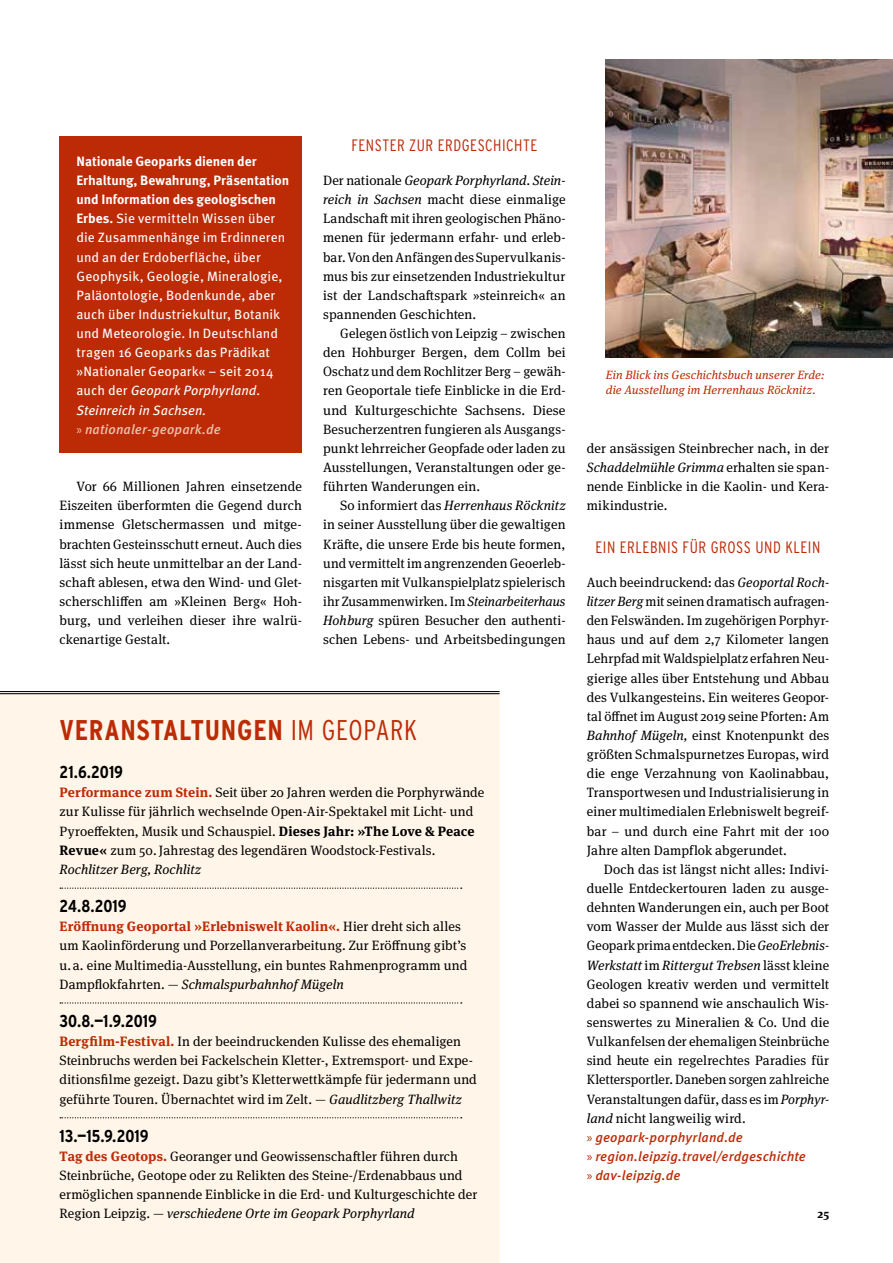
<style>
.page{position:relative;width:893px;height:1263px;background:#fff}
.page>*{position:absolute;margin:0;border:0;box-sizing:border-box;transform-origin:0 0}
.t1{font:700 condensed 28.5px "Interstate";letter-spacing:.025em;color:#bc2b06}
.t2{font:700 condensed 17.25px "Interstate";letter-spacing:-.01em;color:#000}
.t3{font:300 condensed 16.5px "Interstate";letter-spacing:.03em;color:#bc2b06}
.t4{font:13.5px/19.2px "Meta Serif Pro";letter-spacing:.005em;color:#000;text-align:justify}
.t5{font:13.5px/19.2px "Meta Pro";letter-spacing:.005em;color:#fff}
.t6{font:italic 500 13.5px/19.2px "Meta Pro";letter-spacing:.01em;color:#bc2b06}
.t7{font:italic 12px/14.9px "Meta Serif Pro";letter-spacing:.01em;color:#bc2b06}
.t8{font:700 12px "Meta Serif Pro";color:#000}
.s1{font-weight:700}
.s2{font-style:italic}
.s3{font-family:"Myriad Pro";color:#edc1aa}
.s4{font-weight:500;font-style:italic;color:#edc1aa}
.s5{font-weight:300}
.s6{font-weight:700;color:#bc2b06}
.s7{font-family:"Myriad Pro";font-weight:400;font-style:normal}
</style>
<div class="page">
<img style="left:606px;top:60px;width:287px;height:297px">
<div style="left:0;top:694px;width:500px;height:569px;background:#fff5e9"></div>
<hr style="left:0;top:691px;width:500px;height:1px;background:#000">
<hr style="left:0;top:693px;width:500px;height:1px;background:#000">
<svg style="left:60px;top:887px;width:402px;height:2px"></svg>
<svg style="left:60px;top:1002px;width:402px;height:1px"></svg>
<svg style="left:60px;top:1117px;width:402px;height:1px"></svg>
<div style="left:60px;top:136px;width:242px;height:317px;background:#bc2b06"></div>
<p class="t5" style="left:77px;top:151px;width:214px"><span class="s1">Nationale Geoparks dienen der<br>Erhaltung, Bewahrung, Präsentation und Information des geologischen<br>Erbes.</span> Sie vermitteln Wissen über die Zusammenhänge im Erdinneren und an der Erdoberfläche, über<br>Geophysik, Geologie, Mineralogie,<br>Paläontologie, Bodenkunde, aber auch über Industriekultur, Botanik und Meteorologie. In Deutschland tragen 16 Geoparks das Prädikat »Nationaler Geopark« – seit 2014 auch der <span class="s2">Geopark Porphyrland.<br>Steinreich in Sachsen.<br></span><span class="s3">»</span> <span class="s4">nationaler-geopark.de</span></p>
<p class="t4" style="left:60px;top:476px;width:244px;text-indent:17px">Vor 66 Millionen Jahren einsetzende Eiszeiten überformten die Gegend durch immense Gletschermassen und mitge&shy;brachten Gesteinsschutt erneut. Auch dies lässt sich heute unmittelbar an der Land&shy;schaft ablesen, etwa den Wind- und Glet&shy;scherschliffen am »Kleinen Berg« Hoh&shy;burg, und verleihen dieser ihre walrü&shy;ckenartige Gestalt.</p>
<p class="t3" style="left:351px;top:136px;width:188px">FENSTER ZUR ERDGESCHICHTE</p>
<p class="t4" style="left:323px;top:170px;width:244px">Der nationale <span class="s2">Geopark Porphyrland. Stein&shy;reich in Sachsen</span> macht diese einmalige Landschaft mit ihren geologischen Phäno&shy;menen für jedermann erfahr- und erleb&shy;bar. Von den Anfängen des Supervulkanis&shy;mus bis zur einsetzenden Industriekultur ist der Landschaftspark »steinreich« an spannenden Geschichten.</p>
<p class="t4" style="left:323px;top:323px;width:244px;text-indent:17px">Gelegen östlich von Leipzig – zwischen den Hohburger Bergen, dem Collm bei Oschatz und dem Rochlitzer Berg – gewäh&shy;ren Geoportale tiefe Einblicke in die Erd&shy;und Kulturgeschichte Sachsens. Diese Besucherzentren fungieren als Ausgangs&shy;punkt lehrreicher Geopfade oder laden zu Ausstellungen, Veranstaltungen oder ge&shy;führten Wanderungen ein.</p>
<p class="t4" style="left:323px;top:495px;width:244px;text-indent:17px">So informiert das <span class="s2">Herrenhaus Röcknitz </span>in seiner Ausstellung über die gewaltigen Kräfte, die unsere Erde bis heute formen, und vermittelt im angrenzenden Geoerleb&shy;nisgarten mit Vulkanspielplatz spielerisch ihr Zusammenwirken. Im <span class="s2">Steinarbeiterhaus Hohburg</span> spüren Besucher den authenti&shy;schen Lebens- und Arbeitsbedingungen</p>
<h1 class="t1" style="left:60px;top:714px;width:359px">VERANSTALTUNGEN <span class="s5">IM GEOPARK</span></h1>
<p class="t2" style="left:60px;top:762px;width:65px">21.6.2019</p>
<p class="t4" style="left:60px;top:782px;width:426px;text-align:left"><span class="s6">Performance zum Stein.</span> Seit über 20 Jahren werden die Porphyrwände zur Kulisse für jährlich wechselnde Open-Air-Spektakel mit Licht- und Pyroeffekten, Musik und Schauspiel. <span class="s1">Dieses Jahr: »The Love &amp; Peace Revue«</span> zum 50. Jahrestag des legendären Woodstock-Festivals.<br><span class="s2">Rochlitzer Berg, Rochlitz</span></p>
<p class="t2" style="left:60px;top:896px;width:69px">24.8.2019</p>
<p class="t4" style="left:60px;top:916px;width:409px;text-align:left"><span class="s6">Eröffnung Geoportal »Erlebniswelt Kaolin«.</span> Hier dreht sich alles um Kaolinförderung und Porzellanverarbeitung. Zur Eröffnung gibt’s u.a. eine Multimedia-Ausstellung, ein buntes Rahmenprogramm und Dampflokfahrten. — <span class="s2">Schmalspurbahnhof Mügeln</span></p>
<p class="t2" style="left:60px;top:1011px;width:99px">30.8.—1.9.2019</p>
<p class="t4" style="left:60px;top:1031px;width:419px;text-align:left"><span class="s6">Bergfilm-Festival.</span> In der beeindruckenden Kulisse des ehemaligen Steinbruchs werden bei Fackelschein Kletter-, Extremsport- und Expe&shy;ditionsfilme gezeigt. Dazu gibt’s Kletterwettkämpfe für jedermann und geführte Touren. Übernachtet wird im Zelt. — <span class="s2">Gaudlitzberg Thallwitz</span></p>
<p class="t2" style="left:60px;top:1126px;width:91px">13.—15.9.2019</p>
<p class="t4" style="left:60px;top:1146px;width:419px;text-align:left"><span class="s6">Tag des Geotops.</span> Georanger und Geowissenschaftler führen durch Steinbrüche, Geotope oder zu Relikten des Steine-/Erdenabbaus und ermöglichen spannende Einblicke in die Erd- und Kulturgeschichte der Region Leipzig. — <span class="s2">verschiedene Orte im Geopark Porphyrland</span></p>
<p class="t7" style="left:606px;top:367px;width:220px">Ein Blick ins Geschichtsbuch unserer Erde: die Ausstellung im Herrenhaus Röcknitz.</p>
<p class="t4" style="left:587px;top:438px;width:244px">der ansässigen Steinbrecher nach, in der <span class="s2">Schaddelmühle Grimma</span> erhalten sie span&shy;nende Einblicke in die Kaolin- und Kera&shy;mikindustrie.</p>
<p class="t3" style="left:596px;top:538px;width:226px">EIN ERLEBNIS FÜR GROSS UND KLEIN</p>
<p class="t4" style="left:587px;top:572px;width:244px">Auch beeindruckend: das <span class="s2">Geoportal Roch&shy;litzer Berg</span> mit seinen dramatisch aufragen&shy;den Felswänden. Im zugehörigen Porphyr&shy;haus und auf dem 2,7 Kilometer langen Lehrpfad mit Waldspielplatz erfahren Neu&shy;gierige alles über Entstehung und Abbau des Vulkangesteins. Ein weiteres Geopor&shy;tal öffnet im August 2019 seine Pforten: Am <span class="s2">Bahnhof Mügeln,</span> einst Knotenpunkt des größten Schmalspurnetzes Europas, wird die enge Verzahnung von Kaolinabbau, Transportwesen und Industrialisierung in einer multimedialen Erlebniswelt begreif&shy;bar – und durch eine Fahrt mit der 100<br>Jahre alten Dampflok abgerundet.</p>
<p class="t4" style="left:587px;top:859px;width:244px;text-indent:17px">Doch das ist längst nicht alles: Indivi&shy;duelle Entdeckertouren laden zu ausge&shy;dehnten Wanderungen ein, auch per Boot vom Wasser der Mulde aus lässt sich der Geopark prima entdecken. Die <span class="s2">GeoErlebnis-Werkstatt</span> im <span class="s2">Rittergut Trebsen</span> lässt kleine Geologen kreativ werden und vermittelt dabei so spannend wie anschaulich Wis&shy;senswertes zu Mineralien &amp; Co. Und die Vulkanfelsen der ehemaligen Steinbrüche sind heute ein regelrechtes Paradies für Klettersportler. Daneben sorgen zahlreiche Veranstaltungen dafür, dass es im <span class="s2">Porphyr&shy;land</span> nicht langweilig wird.</p>
<p class="t6" style="left:587px;top:1127px;width:221px"><span class="s7">»</span> geopark-porphyrland.de<br><span class="s7">»</span> region.leipzig.travel/erdgeschichte <span class="s7">»</span> dav-leipzig.de</p>
<p class="t8" style="left:817px;top:1204px;width:13px">25</p>
</div>
